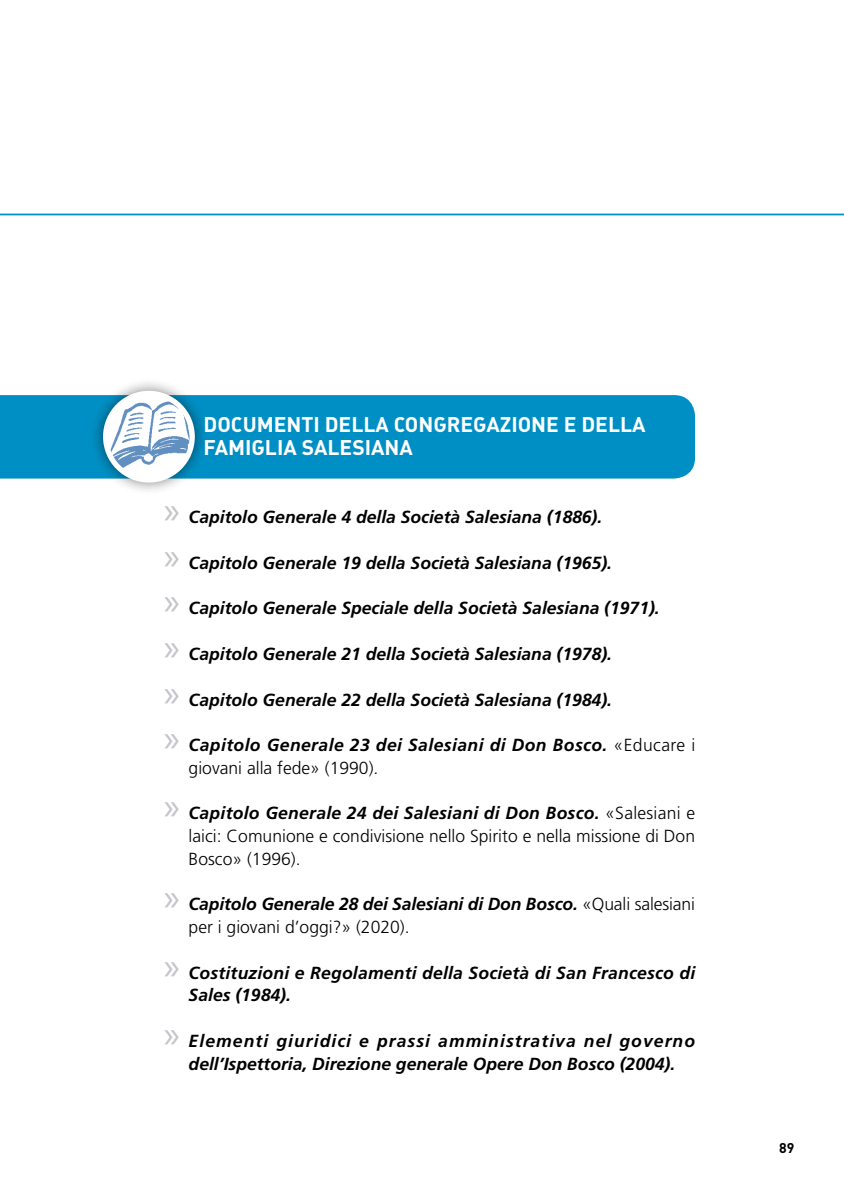
<style>
.page{position:relative;width:844px;height:1191px;background:#fff}
.page>*{position:absolute;margin:0;border:0;box-sizing:border-box;transform-origin:0 0}
.t1{font:21px/22.8px "DIN Bold Alternate";color:#fff}
.t2{font:italic 700 17.5px/22.8px "Frutiger LT Std";color:#000}
.t3{font:300 17.5px/22.8px "Frutiger LT Std";color:#000;text-align:justify}
.t4{font:italic 700 17.5px/22.8px "Frutiger LT Std";letter-spacing:.06em;color:#000;text-align:center}
.t5{font:italic 700 17.5px/22.8px "Frutiger LT Std";letter-spacing:.025em;color:#000}
.t6{font:700 14px "DIN";color:#000}
.s1{font-family:"Myriad Pro";font-weight:400;font-style:normal;font-size:38.5px;color:#c3c5ca}
.s2{font-weight:300;font-style:normal}
.s3{font-family:"Myriad Pro";font-weight:400;font-size:38.5px;color:#c3c5ca}
.s4{font-weight:700;font-style:italic}
</style>
<div class="page">
<div style="left:0;top:395px;width:694px;height:83px;background:#008fc4"></div>
<div style="left:90px;top:378px;width:118px;height:117px;background:#000;opacity:.5"></div>
<div style="left:106px;top:393px;width:86px;height:87px;background:#fff;border-radius:50%"></div>
<img style="left:106px;top:399px;width:86px;height:75px">
<div style="left:103px;top:391px;width:92px;height:91px;border:5px solid #fff;border-radius:50%"></div>
<hr style="left:0;top:214px;width:843px;height:1px;background:#008fc4">
<p class="t1" style="left:203px;top:412px;width:443px">DOCUMENTI DELLA CONGREGAZIONE E DELLA<br>FAMIGLIA SALESIANA</p>
<p class="t2" style="left:164px;top:506px;width:440px"><span class="s1">»</span> Capitolo Generale 4 della Società Salesiana (1886).</p>
<p class="t2" style="left:164px;top:551px;width:449px"><span class="s1">»</span> Capitolo Generale 19 della Società Salesiana (1965).</p>
<p class="t2" style="left:164px;top:597px;width:497px"><span class="s1">»</span> Capitolo Generale Speciale della Società Salesiana (1971).</p>
<p class="t2" style="left:164px;top:642px;width:449px"><span class="s1">»</span> Capitolo Generale 21 della Società Salesiana (1978).</p>
<p class="t2" style="left:164px;top:688px;width:449px"><span class="s1">»</span> Capitolo Generale 22 della Società Salesiana (1984).</p>
<p class="t5" style="left:189px;top:733px;width:508px;text-indent:-25px"><span class="s1">»</span> Capitolo Generale 23 dei Salesiani di Don Bosco. <span class="s2">«Educare i giovani alla fede» (1990).</span></p>
<p class="t3" style="left:189px;top:802px;width:508px;text-indent:-25px"><span class="s3">»</span> <span class="s4">Capitolo Generale 24 dei Salesiani di Don Bosco.</span> «Salesiani e laici: Comunione e condivisione nello Spirito e nella missione di Don Bosco» (1996).</p>
<p class="t2" style="left:189px;top:893px;width:508px;text-indent:-25px"><span class="s1">»</span> Capitolo Generale 28 dei Salesiani di Don Bosco. <span class="s2">«Quali salesiani per i giovani d’oggi?» (2020).</span></p>
<p class="t2" style="left:189px;top:961px;width:508px;text-indent:-25px"><span class="s1">»</span> Costituzioni e Regolamenti della Società di San Francesco di<br>Sales (1984).</p>
<p class="t4" style="left:164px;top:1029px;width:532px"><span class="s1">»</span> Elementi giuridici e prassi amministrativa nel governo dell’Ispettoria, Direzione generale Opere Don Bosco (2004).</p>
<p class="t6" style="left:778px;top:1138px;width:17px">89</p>
</div>
